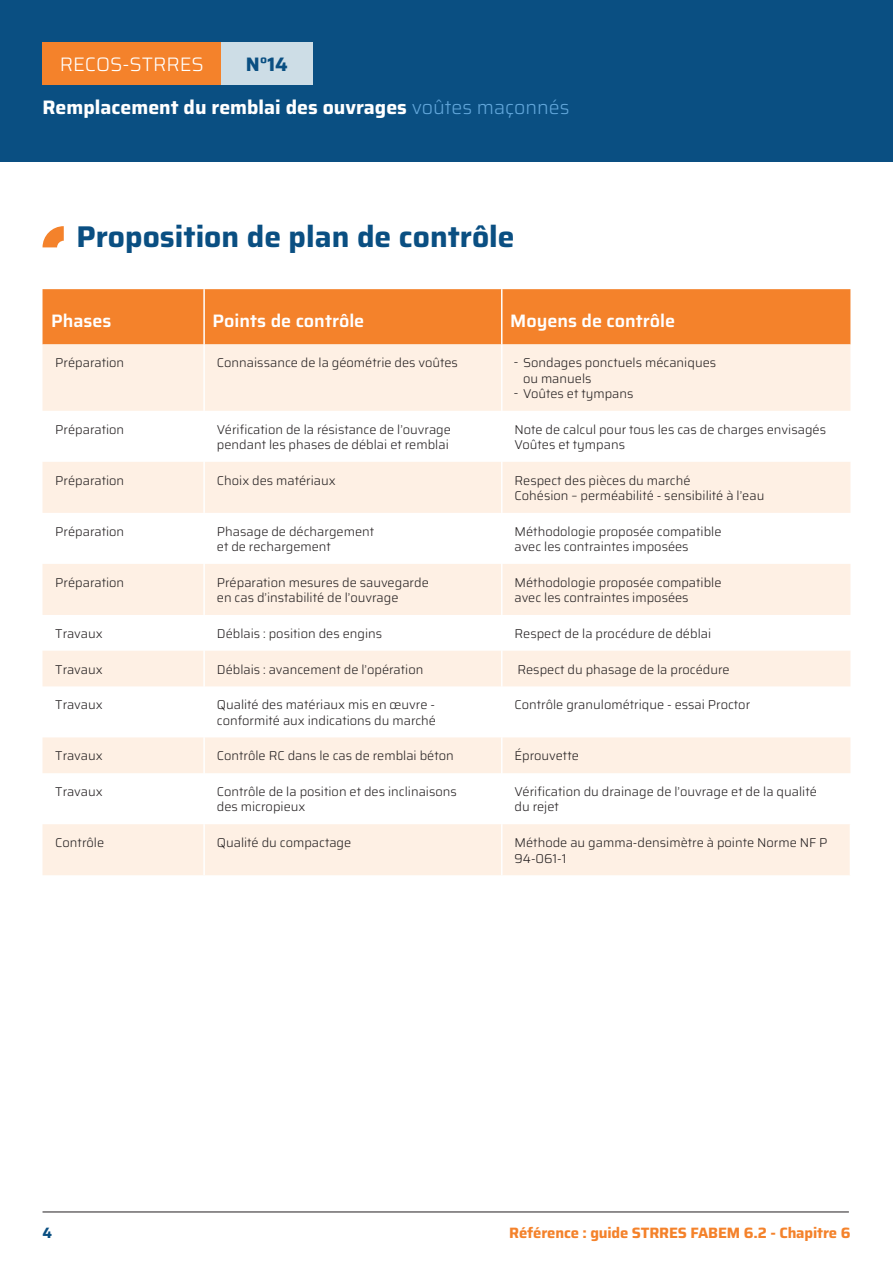
<style>
.page{position:relative;width:893px;height:1263px;background:#fff}
.page>*{position:absolute;margin:0;border:0;box-sizing:border-box;transform-origin:0 0}
.t1{font:700 30px "Saira";color:#0a4f82}
.t2{font:700 19.5px "Saira";color:#fff}
.t3{font:300 19.5px "Saira";color:#fff}
.t4{font:700 19.5px "Saira";color:#0a4f82}
.TAB_titre{font:600 18px "Saira";color:#fff}
.t5{font:700 15px "Saira";letter-spacing:-.01em;color:#f4822b}
.t6{font:700 15px "Saira";color:#0a4f82}
.TAB_gauche{font:300 12.75px/15.3px "Saira";color:#231f20}
.s1{font-weight:300;color:#61a6da}
</style>
<div class="page">
<div style="left:0;top:0;width:893px;height:162px;background:#0a4f82"></div>
<div style="left:43px;top:43px;width:178px;height:42px;background:#f4822b"></div>
<div style="left:221px;top:43px;width:92px;height:42px;background:#cddde6"></div>
<hr style="left:43px;top:1212px;width:806px;height:1px;background:#231f20">
<svg style="left:43px;top:226px;width:21px;height:21px"></svg>
<div style="left:43px;top:289px;width:807px;height:55px;background:#f4822b"></div>
<svg style="left:43px;top:344px;width:807px;height:531px;fill:#fef0e4"></svg>
<hr style="left:203px;top:289px;width:2px;height:55px;background:#fff">
<hr style="left:501px;top:289px;width:1px;height:55px;background:#fff">
<hr style="left:203px;top:344px;width:2px;height:67px;background:#fff">
<hr style="left:501px;top:344px;width:1px;height:67px;background:#fff">
<hr style="left:203px;top:411px;width:2px;height:51px;background:#fff">
<hr style="left:501px;top:411px;width:1px;height:51px;background:#fff">
<hr style="left:203px;top:462px;width:2px;height:51px;background:#fff">
<hr style="left:501px;top:462px;width:1px;height:51px;background:#fff">
<hr style="left:203px;top:513px;width:2px;height:51px;background:#fff">
<hr style="left:501px;top:513px;width:1px;height:51px;background:#fff">
<hr style="left:203px;top:564px;width:2px;height:51px;background:#fff">
<hr style="left:501px;top:564px;width:1px;height:51px;background:#fff">
<hr style="left:203px;top:615px;width:2px;height:36px;background:#fff">
<hr style="left:501px;top:615px;width:1px;height:36px;background:#fff">
<hr style="left:203px;top:651px;width:2px;height:35px;background:#fff">
<hr style="left:501px;top:651px;width:1px;height:35px;background:#fff">
<hr style="left:203px;top:686px;width:2px;height:51px;background:#fff">
<hr style="left:501px;top:686px;width:1px;height:51px;background:#fff">
<hr style="left:203px;top:737px;width:2px;height:36px;background:#fff">
<hr style="left:501px;top:737px;width:1px;height:36px;background:#fff">
<hr style="left:203px;top:773px;width:2px;height:51px;background:#fff">
<hr style="left:501px;top:773px;width:1px;height:51px;background:#fff">
<hr style="left:203px;top:824px;width:2px;height:51px;background:#fff">
<hr style="left:501px;top:824px;width:1px;height:51px;background:#fff">
<h2 class="t3" style="left:60px;top:48px;width:145px">RECOS-STRRES</h2>
<h2 class="t4" style="left:246px;top:48px;width:44px">N°14</h2>
<h2 class="t2" style="left:43px;top:92px;width:528px">Remplacement du remblai des ouvrages <span class="s1">voûtes maçonnés</span></h2>
<p class="t1" style="left:77px;top:212px;width:440px">Proposition de plan de contrôle</p>
<p class="TAB_titre" style="left:51px;top:306px;width:62px">Phases</p>
<p class="TAB_titre" style="left:213px;top:306px;width:153px">Points de contrôle</p>
<p class="TAB_titre" style="left:510px;top:306px;width:166px">Moyens de contrôle</p>
<p class="TAB_gauche" style="left:55px;top:355px;width:70px">Préparation</p>
<p class="TAB_gauche" style="left:217px;top:355px;width:243px">Connaissance de la géométrie des voûtes</p>
<p class="TAB_gauche" style="left:523px;top:355px;width:195px;text-indent:-9px">̵ Sondages ponctuels mécaniques ou manuels</p>
<p class="TAB_gauche" style="left:514px;top:385px;width:121px">̵ Voûtes et tympans</p>
<p class="TAB_gauche" style="left:55px;top:421px;width:70px">Préparation</p>
<p class="TAB_gauche" style="left:217px;top:421px;width:236px">Vérification de la résistance de l’ouvrage pendant les phases de déblai et remblai</p>
<p class="TAB_gauche" style="left:514px;top:421px;width:313px">Note de calcul pour tous les cas de charges envisagés</p>
<p class="TAB_gauche" style="left:514px;top:436px;width:112px">Voûtes et tympans</p>
<p class="TAB_gauche" style="left:55px;top:472px;width:70px">Préparation</p>
<p class="TAB_gauche" style="left:217px;top:472px;width:120px">Choix des matériaux</p>
<p class="TAB_gauche" style="left:514px;top:472px;width:178px">Respect des pièces du marché</p>
<p class="TAB_gauche" style="left:514px;top:487px;width:251px">Cohésion – perméabilité - sensibilité à l’eau</p>
<p class="TAB_gauche" style="left:55px;top:523px;width:70px">Préparation</p>
<p class="TAB_gauche" style="left:217px;top:523px;width:159px">Phasage de déchargement et de rechargement</p>
<p class="TAB_gauche" style="left:514px;top:523px;width:208px">Méthodologie proposée compatible avec les contraintes imposées</p>
<p class="TAB_gauche" style="left:55px;top:574px;width:70px">Préparation</p>
<p class="TAB_gauche" style="left:217px;top:574px;width:213px">Préparation mesures de sauvegarde en cas d’instabilité de l’ouvrage</p>
<p class="TAB_gauche" style="left:514px;top:574px;width:208px">Méthodologie proposée compatible avec les contraintes imposées</p>
<p class="TAB_gauche" style="left:55px;top:625px;width:49px">Travaux</p>
<p class="TAB_gauche" style="left:217px;top:625px;width:167px">Déblais : position des engins</p>
<p class="TAB_gauche" style="left:514px;top:625px;width:198px">Respect de la procédure de déblai</p>
<p class="TAB_gauche" style="left:55px;top:661px;width:49px">Travaux</p>
<p class="TAB_gauche" style="left:217px;top:661px;width:208px">Déblais : avancement de l’opération</p>
<p class="TAB_gauche" style="left:517px;top:661px;width:214px">Respect du phasage de la procédure</p>
<p class="TAB_gauche" style="left:55px;top:697px;width:49px">Travaux</p>
<p class="TAB_gauche" style="left:217px;top:697px;width:221px">Qualité des matériaux mis en œuvre - conformité aux indications du marché</p>
<p class="TAB_gauche" style="left:514px;top:697px;width:237px">Contrôle granulométrique - essai Proctor</p>
<p class="TAB_gauche" style="left:55px;top:748px;width:49px">Travaux</p>
<p class="TAB_gauche" style="left:217px;top:748px;width:238px">Contrôle RC dans le cas de remblai béton</p>
<p class="TAB_gauche" style="left:514px;top:748px;width:66px">Éprouvette</p>
<p class="TAB_gauche" style="left:55px;top:784px;width:49px">Travaux</p>
<p class="TAB_gauche" style="left:217px;top:784px;width:241px">Contrôle de la position et des inclinaisons des micropieux</p>
<p class="TAB_gauche" style="left:514px;top:784px;width:304px">Vérification du drainage de l’ouvrage et de la qualité du rejet</p>
<p class="TAB_gauche" style="left:55px;top:835px;width:50px">Contrôle</p>
<p class="TAB_gauche" style="left:217px;top:835px;width:136px">Qualité du compactage</p>
<p class="TAB_gauche" style="left:514px;top:835px;width:315px">Méthode au gamma-densimètre à pointe Norme NF P<br>94-061-1</p>
<p class="t6" style="left:43px;top:1220px;width:11px">4</p>
<p class="t5" style="left:509px;top:1220px;width:343px">Référence : guide STRRES FABEM 6.2 - Chapitre 6</p>
</div>
